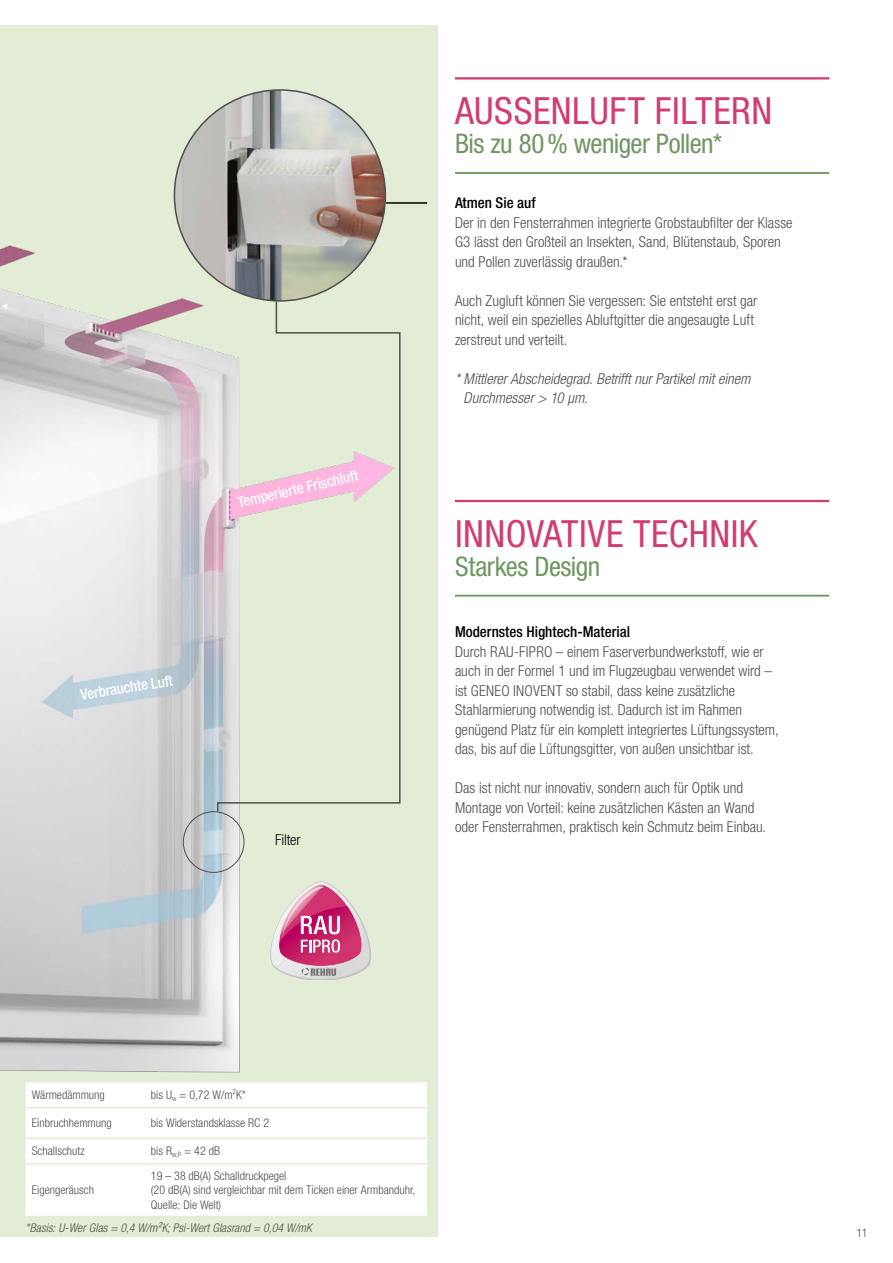
<style>
.page{position:relative;width:893px;height:1263px;background:#fff}
.page>*{position:absolute;margin:0;border:0;box-sizing:border-box;transform-origin:0 0}
._123456_Headline_wit{font:condensed 37.5px "Helvetica Neue LTW1 G";letter-spacing:.015em;color:#d13c73}
._123456_Subline{font:condensed 27px "Helvetica Neue LTW1 G";letter-spacing:-.02em;color:#709763}
.Bodytext{font:300 condensed 15px/19.5px "Helvetica Neue LTW1 G";color:#4e4e4d}
.Bodytext-2{font:italic 300 condensed 15px/19.5px "Helvetica Neue LTW1 G";color:#4e4e4d}
.Bodytext-3{font:500 condensed 15px "Helvetica Neue LTW1 G";color:#000}
._123456_Tech_drawing{font:500 condensed 15px "Helvetica Neue LTW1 G";color:#fff}
._123456_tech_drawing{font:300 condensed 15px "Helvetica Neue LTW1 G";letter-spacing:-.01em;color:#000}
.Table_text_08_pt_lef{font:300 condensed 12px/14.4px "Helvetica Neue LTW1 G";color:#4e4e4d}
._123456_Quelle_not_a{font:italic 300 condensed 12px "Helvetica Neue LTW1 G";letter-spacing:.005em;color:#4e4e4d}
</style>
<div class="page">
<div style="left:0;top:26px;width:438px;height:1211px;background:#e3edd5"></div>
<img style="left:0;top:151px;width:428px;height:1065px">
<hr style="left:455px;top:77px;width:374px;height:2px;background:#d13c73">
<hr style="left:455px;top:172px;width:374px;height:2px;background:#709763">
<div style="left:183px;top:811px;width:61px;height:62px;border:1px solid #4e4e4d;border-radius:50%"></div>
<div style="left:26px;top:1082px;width:401px;height:134px;background:#fff"></div>
<hr style="left:26px;top:1107px;width:119px;height:1px;background:#e3edd5">
<hr style="left:145px;top:1107px;width:282px;height:1px;background:#e3edd5">
<hr style="left:26px;top:1137px;width:119px;height:2px;background:#e3edd5">
<hr style="left:145px;top:1137px;width:282px;height:2px;background:#e3edd5">
<hr style="left:26px;top:1163px;width:119px;height:1px;background:#e3edd5">
<hr style="left:145px;top:1163px;width:282px;height:1px;background:#e3edd5">
<hr style="left:455px;top:500px;width:374px;height:2px;background:#d13c73">
<hr style="left:455px;top:595px;width:374px;height:2px;background:#709763">
<svg style="left:269px;top:881px;width:103px;height:98px"></svg>
<hr style="left:386px;top:202px;width:41px;height:2px;background:#000">
<img style="left:174px;top:90px;width:211px;height:211px;border-radius:105px">
<svg style="left:216px;top:300px;width:185px;height:513px"></svg>
<p class="_123456_Tech_drawing" style="left:236px;top:494px;width:125px;rotate:-13deg">Temperierte Frischluft</p>
<p class="_123456_Tech_drawing" style="left:79px;top:686px;width:94px;rotate:-9deg">Verbrauchte Luft</p>
<p class="_123456_tech_drawing" style="left:275px;top:830px;width:27px">Filter</p>
<p class="_123456_Headline_wit" style="left:455px;top:89px;width:319px">AUSSENLUFT FILTERN</p>
<p class="_123456_Subline" style="left:455px;top:128px;width:269px">Bis zu 80% weniger Pollen*</p>
<p class="Bodytext-3" style="left:455px;top:194px;width:82px">Atmen Sie auf</p>
<p class="Bodytext" style="left:455px;top:213px;width:339px">Der in den Fensterrahmen integrierte Grobstaubfilter der Klasse<br>G3 lässt den Großteil an Insekten, Sand, Blütenstaub, Sporen und Pollen zuverlässig draußen.*</p>
<p class="Bodytext" style="left:455px;top:291px;width:304px">Auch Zugluft können Sie vergessen: Sie entsteht erst gar nicht, weil ein spezielles Abluftgitter die angesaugte Luft zerstreut und verteilt.</p>
<p class="Bodytext-2" style="left:464px;top:369px;width:288px;text-indent:-9px">* Mittlerer Abscheidegrad. Betrifft nur Partikel mit einem<br>Durchmesser &gt; 10 μm.</p>
<p class="_123456_Headline_wit" style="left:455px;top:511px;width:304px">INNOVATIVE TECHNIK</p>
<p class="_123456_Subline" style="left:455px;top:551px;width:147px">Starkes Design</p>
<p class="Bodytext-3" style="left:455px;top:623px;width:177px">Modernstes Hightech-Material</p>
<p class="Bodytext" style="left:455px;top:642px;width:325px">Durch RAU-FIPRO – einem Faserverbundwerkstoff, wie er auch in der Formel 1 und im Flugzeugbau verwendet wird – ist GENEO INOVENT so stabil, dass keine zusätzliche Stahlarmierung notwendig ist. Dadurch ist im Rahmen genügend Platz für ein komplett integriertes Lüftungssystem,</p>
<p class="Bodytext" style="left:455px;top:739px;width:300px">das, bis auf die Lüftungsgitter, von außen unsichtbar ist.</p>
<p class="Bodytext" style="left:455px;top:778px;width:313px">Das ist nicht nur innovativ, sondern auch für Optik und<br>Montage von Vorteil: keine zusätzlichen Kästen an Wand oder Fensterrahmen, praktisch kein Schmutz beim Einbau.</p>
<p class="Table_text_08_pt_lef" style="left:32px;top:1087px;width:75px">Wärmedämmung</p>
<p class="Table_text_08_pt_lef" style="left:151px;top:1087px;width:96px">bis U<sub>w</sub> = 0,72 W/m<sup>2</sup>K*</p>
<p class="Table_text_08_pt_lef" style="left:32px;top:1116px;width:81px">Einbruchhemmung</p>
<p class="Table_text_08_pt_lef" style="left:151px;top:1116px;width:120px">bis Widerstandsklasse RC 2</p>
<p class="Table_text_08_pt_lef" style="left:32px;top:1144px;width:54px">Schallschutz</p>
<p class="Table_text_08_pt_lef" style="left:151px;top:1144px;width:71px">bis R<sub>w,P</sub> = 42 dB</p>
<p class="Table_text_08_pt_lef" style="left:32px;top:1183px;width:64px">Eigengeräusch</p>
<p class="Table_text_08_pt_lef" style="left:151px;top:1169px;width:137px">19 – 38 dB(A) Schalldruckpegel</p>
<p class="Table_text_08_pt_lef" style="left:151px;top:1183px;width:266px">(20 dB(A) sind vergleichbar mit dem Ticken einer Armbanduhr,<br>Quelle: Die Welt)</p>
<p class="_123456_Quelle_not_a" style="left:26px;top:1220px;width:288px">*Basis: U-Wer Glas = 0,4 W/m²K; Psi-Wert Glasrand = 0,04 W/mK</p>
<p class="Table_text_08_pt_lef" style="left:857px;top:1226px;width:12px">11</p>
</div>
